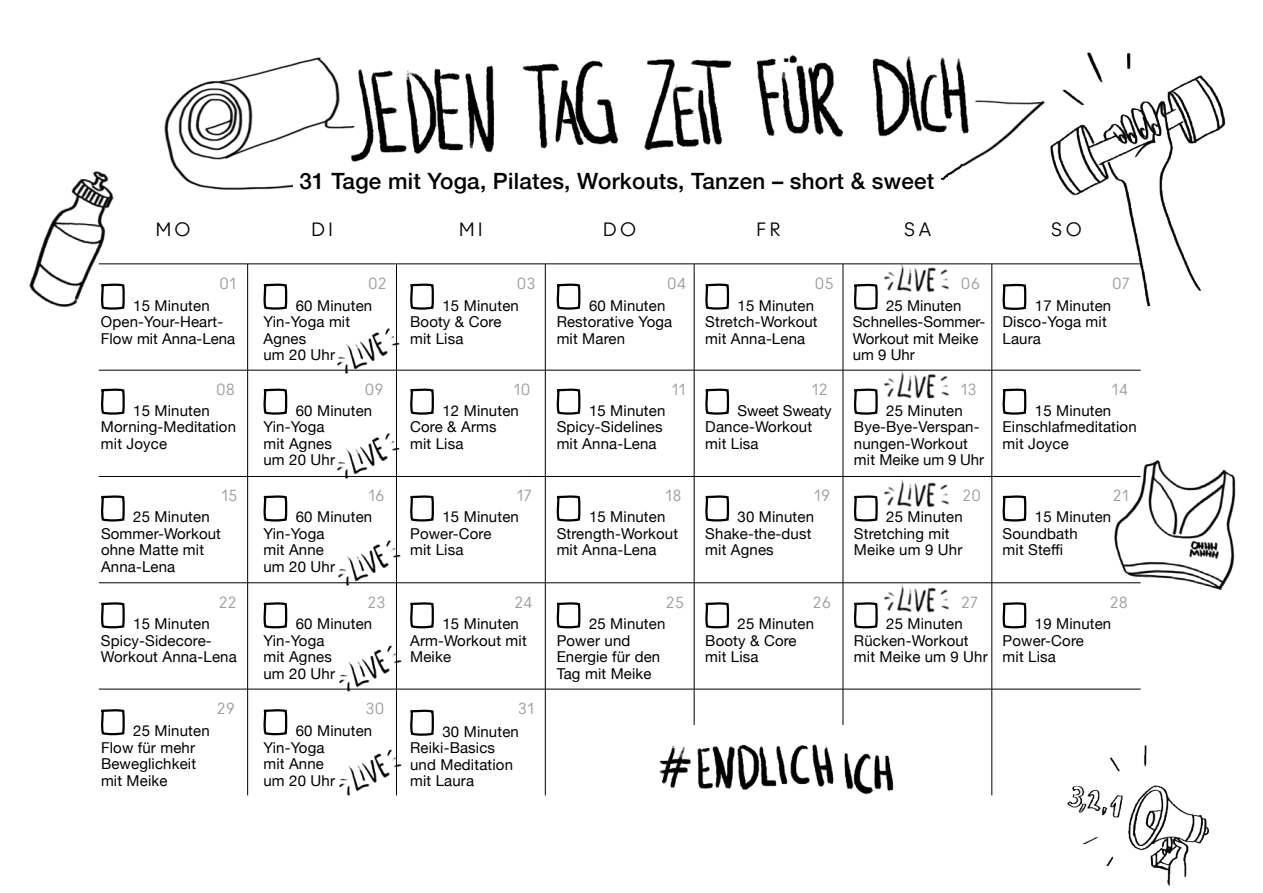
<style>
.page{position:relative;width:1263px;height:893px;background:#fff}
.page>*{position:absolute;margin:0;border:0;box-sizing:border-box;transform-origin:0 0}
.t1{font:500 22.5px "Helvetica Neue";letter-spacing:.01em;color:#000}
.t2{font:18px "Ano";letter-spacing:.19em;color:#000}
.t3{font:15px/16.5px "Helvetica Neue";letter-spacing:.01em;color:#000}
.t4{font:15px "Ano";letter-spacing:.06em;color:#9d9d9c}
</style>
<div class="page">
<img style="left:1036px;top:469px;width:200px;height:121px">
<img style="left:1067px;top:745px;width:142px;height:141px">
<hr style="left:843px;top:477px;width:1px;height:106px;background:#000">
<hr style="left:991px;top:477px;width:1px;height:106px;background:#000">
<hr style="left:99px;top:582px;width:149px;height:1px;background:#000">
<hr style="left:694px;top:582px;width:149px;height:1px;background:#000">
<hr style="left:843px;top:582px;width:149px;height:1px;background:#000">
<hr style="left:843px;top:583px;width:1px;height:106px;background:#000">
<hr style="left:992px;top:582px;width:149px;height:1px;background:#000">
<hr style="left:991px;top:583px;width:1px;height:106px;background:#000">
<hr style="left:99px;top:689px;width:149px;height:1px;background:#000">
<hr style="left:694px;top:689px;width:149px;height:1px;background:#000">
<hr style="left:843px;top:689px;width:149px;height:1px;background:#000">
<hr style="left:992px;top:689px;width:149px;height:1px;background:#000">
<hr style="left:843px;top:689px;width:1px;height:106px;background:#000">
<hr style="left:991px;top:689px;width:1px;height:106px;background:#000">
<img style="left:1174px;top:75px;width:52px;height:216px">
<img style="left:29px;top:52px;width:1145px;height:527px">
<div style="left:293px;top:168px;width:647px;height:30px;background:#fff"></div>
<svg style="left:939px;top:161px;width:26px;height:21px"></svg>
<svg style="left:99px;top:388px;width:26px;height:26px"></svg>
<svg style="left:99px;top:283px;width:26px;height:26px"></svg>
<svg style="left:262px;top:388px;width:26px;height:26px"></svg>
<svg style="left:262px;top:283px;width:26px;height:26px"></svg>
<svg style="left:408px;top:388px;width:26px;height:26px"></svg>
<svg style="left:408px;top:283px;width:26px;height:26px"></svg>
<svg style="left:555px;top:388px;width:26px;height:26px"></svg>
<svg style="left:555px;top:283px;width:26px;height:26px"></svg>
<svg style="left:703px;top:388px;width:27px;height:26px"></svg>
<svg style="left:703px;top:283px;width:27px;height:26px"></svg>
<svg style="left:852px;top:388px;width:15px;height:26px"></svg>
<svg style="left:1001px;top:388px;width:26px;height:26px"></svg>
<svg style="left:101px;top:602px;width:24px;height:26px"></svg>
<svg style="left:1002px;top:602px;width:25px;height:26px"></svg>
<svg style="left:99px;top:495px;width:26px;height:26px"></svg>
<svg style="left:262px;top:495px;width:26px;height:19px"></svg>
<svg style="left:408px;top:495px;width:26px;height:19px"></svg>
<svg style="left:555px;top:495px;width:26px;height:19px"></svg>
<svg style="left:703px;top:495px;width:27px;height:19px"></svg>
<svg style="left:852px;top:495px;width:15px;height:26px"></svg>
<svg style="left:1001px;top:495px;width:26px;height:26px"></svg>
<svg style="left:101px;top:709px;width:24px;height:26px"></svg>
<svg style="left:852px;top:283px;width:15px;height:27px"></svg>
<svg style="left:1001px;top:283px;width:26px;height:27px"></svg>
<img style="left:328px;top:419px;width:82px;height:68px">
<img style="left:328px;top:314px;width:82px;height:68px">
<img style="left:867px;top:229px;width:105px;height:99px">
<img style="left:867px;top:336px;width:105px;height:99px">
<img style="left:867px;top:444px;width:105px;height:100px">
<img style="left:909px;top:549px;width:63px;height:64px">
<div style="left:687px;top:725px;width:194px;height:96px;background:#fff"></div>
<img style="left:162px;top:514px;width:674px;height:282px">
<img style="left:845px;top:522px;width:64px;height:273px">
<h1 class="t1" style="left:299px;top:163px;width:636px">31 Tage mit Yoga, Pilates, Workouts, Tanzen – short &amp; sweet</h1>
<p class="t2" style="left:156px;top:219px;width:36px">MO</p>
<p class="t2" style="left:311px;top:219px;width:23px">DI</p>
<p class="t2" style="left:459px;top:219px;width:25px">MI</p>
<p class="t2" style="left:603px;top:219px;width:35px">DO</p>
<p class="t2" style="left:756px;top:219px;width:26px">FR</p>
<p class="t2" style="left:904px;top:219px;width:29px">SA</p>
<p class="t2" style="left:1051px;top:219px;width:32px">SO</p>
<p class="t4" style="left:220px;top:274px;width:18px">01</p>
<p class="t4" style="left:368px;top:274px;width:19px">02</p>
<p class="t4" style="left:517px;top:274px;width:20px">03</p>
<p class="t4" style="left:667px;top:274px;width:20px">04</p>
<p class="t4" style="left:815px;top:274px;width:20px">05</p>
<p class="t4" style="left:961px;top:274px;width:20px">06</p>
<p class="t4" style="left:1112px;top:274px;width:19px">07</p>
<p class="t3" style="left:101px;top:298px;width:136px;text-indent:32px">15 Minuten<br>Open-Your-Heart-<br>Flow mit Anna-Lena</p>
<p class="t3" style="left:263px;top:298px;width:110px;text-indent:32px">60 Minuten<br>Yin-Yoga mit<br>Agnes<br>um 20 Uhr</p>
<p class="t3" style="left:410px;top:298px;width:110px;text-indent:32px">15 Minuten<br>Booty &amp; Core mit Lisa</p>
<p class="t3" style="left:557px;top:298px;width:117px;text-indent:32px">60 Minuten<br>Restorative Yoga mit Maren</p>
<p class="t3" style="left:705px;top:298px;width:114px;text-indent:32px">15 Minuten<br>Stretch-Workout mit Anna-Lena</p>
<p class="t3" style="left:853px;top:298px;width:134px;text-indent:33px">25 Minuten<br>Schnelles-Sommer-<br>Workout mit Meike um 9 Uhr</p>
<p class="t3" style="left:1002px;top:298px;width:110px;text-indent:32px">17 Minuten<br>Disco-Yoga mit<br>Laura</p>
<p class="t4" style="left:216px;top:380px;width:20px">08</p>
<p class="t4" style="left:365px;top:380px;width:20px">09</p>
<p class="t4" style="left:514px;top:380px;width:18px">10</p>
<p class="t4" style="left:672px;top:380px;width:15px">11</p>
<p class="t4" style="left:812px;top:380px;width:17px">12</p>
<p class="t4" style="left:961px;top:380px;width:17px">13</p>
<p class="t4" style="left:1112px;top:380px;width:17px">14</p>
<p class="t3" style="left:101px;top:403px;width:137px;text-indent:32px">15 Minuten<br>Morning-Meditation mit Joyce</p>
<p class="t3" style="left:263px;top:403px;width:110px;text-indent:32px">60 Minuten<br>Yin-Yoga<br>mit Agnes<br>um 20 Uhr</p>
<p class="t3" style="left:410px;top:403px;width:110px;text-indent:32px">12 Minuten<br>Core &amp; Arms mit Lisa</p>
<p class="t3" style="left:557px;top:403px;width:110px;text-indent:32px">15 Minuten<br>Spicy-Sidelines mit Anna-Lena</p>
<p class="t3" style="left:705px;top:403px;width:128px;text-indent:32px">Sweet Sweaty<br>Dance-Workout mit Lisa</p>
<p class="t3" style="left:854px;top:403px;width:132px;text-indent:32px">25 Minuten<br>Bye-Bye-Verspan&shy;nungen-Workout mit Meike um 9 Uhr</p>
<p class="t3" style="left:1002px;top:403px;width:136px;text-indent:32px">15 Minuten<br>Einschlafmeditation mit Joyce</p>
<p class="t4" style="left:221px;top:487px;width:17px">15</p>
<p class="t4" style="left:368px;top:487px;width:18px">16</p>
<p class="t4" style="left:517px;top:487px;width:16px">17</p>
<p class="t4" style="left:665px;top:487px;width:17px">18</p>
<p class="t4" style="left:814px;top:487px;width:17px">19</p>
<p class="t4" style="left:963px;top:487px;width:19px">20</p>
<p class="t4" style="left:1113px;top:487px;width:17px">21</p>
<p class="t3" style="left:101px;top:510px;width:122px;text-indent:32px">25 Minuten<br>Sommer-Workout ohne Matte mit<br>Anna-Lena</p>
<p class="t3" style="left:263px;top:510px;width:110px;text-indent:32px">60 Minuten<br>Yin-Yoga<br>mit Anne<br>um 20 Uhr</p>
<p class="t3" style="left:410px;top:510px;width:110px;text-indent:32px">15 Minuten<br>Power-Core<br>mit Lisa</p>
<p class="t3" style="left:557px;top:510px;width:123px;text-indent:32px">15 Minuten<br>Strength-Workout mit Anna-Lena</p>
<p class="t3" style="left:705px;top:510px;width:110px;text-indent:32px">30 Minuten<br>Shake-the-dust mit Agnes</p>
<p class="t3" style="left:854px;top:510px;width:110px;text-indent:32px">25 Minuten<br>Stretching mit<br>Meike um 9 Uhr</p>
<p class="t3" style="left:1002px;top:510px;width:110px;text-indent:32px">15 Minuten<br>Soundbath<br>mit Steffi</p>
<p class="t4" style="left:219px;top:593px;width:18px">22</p>
<p class="t4" style="left:368px;top:593px;width:19px">23</p>
<p class="t4" style="left:515px;top:593px;width:19px">24</p>
<p class="t4" style="left:666px;top:593px;width:19px">25</p>
<p class="t4" style="left:813px;top:593px;width:19px">26</p>
<p class="t4" style="left:961px;top:593px;width:18px">27</p>
<p class="t4" style="left:1110px;top:593px;width:19px">28</p>
<p class="t3" style="left:101px;top:617px;width:137px;text-indent:32px">15 Minuten<br>Spicy-Sidecore-<br>Workout Anna-Lena</p>
<p class="t3" style="left:263px;top:617px;width:110px;text-indent:32px">60 Minuten<br>Yin-Yoga<br>mit Agnes<br>um 20 Uhr</p>
<p class="t3" style="left:410px;top:617px;width:118px;text-indent:32px">15 Minuten<br>Arm-Workout mit<br>Meike</p>
<p class="t4" style="left:217px;top:699px;width:19px">29</p>
<p class="t4" style="left:366px;top:699px;width:20px">30</p>
<p class="t3" style="left:101px;top:723px;width:110px;text-indent:32px">25 Minuten<br>Flow für mehr<br>Beweglichkeit mit Meike</p>
<p class="t3" style="left:263px;top:723px;width:110px;text-indent:32px">60 Minuten<br>Yin-Yoga<br>mit Anne<br>um 20 Uhr</p>
<p class="t4" style="left:518px;top:699px;width:17px">31</p>
<p class="t3" style="left:410px;top:724px;width:110px;text-indent:32px">30 Minuten<br>Reiki-Basics und Meditation mit Laura</p>
<p class="t3" style="left:557px;top:617px;width:110px;text-indent:32px">25 Minuten<br>Power und<br>Energie für den<br>Tag mit Meike</p>
<p class="t3" style="left:705px;top:617px;width:110px;text-indent:32px">25 Minuten<br>Booty &amp; Core mit Lisa</p>
<p class="t3" style="left:854px;top:617px;width:135px;text-indent:32px">25 Minuten<br>Rücken-Workout mit Meike um 9 Uhr</p>
<p class="t3" style="left:1002px;top:617px;width:110px;text-indent:32px">19 Minuten<br>Power-Core<br>mit Lisa</p>
</div>
